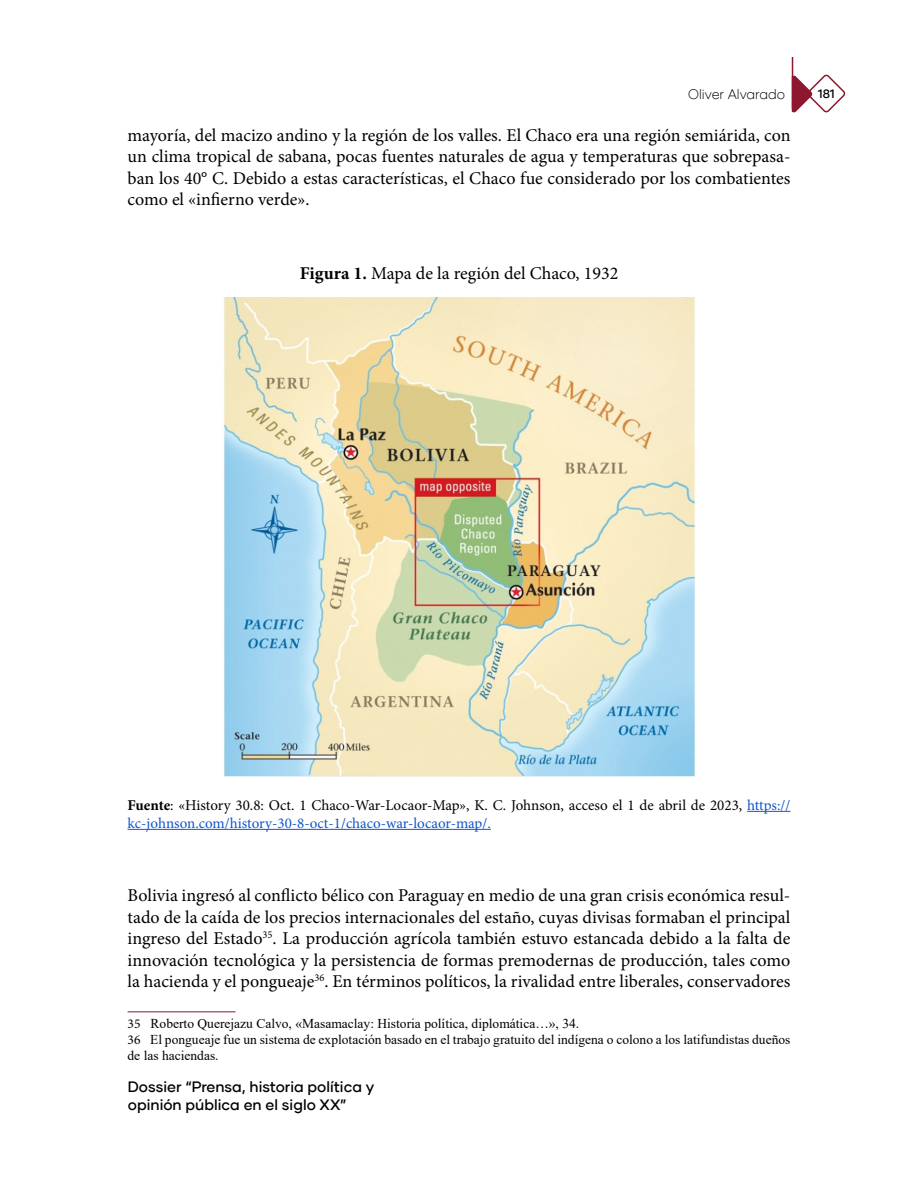
<style>
.page{position:relative;width:918px;height:1188px;background:#fff}
.page>*{position:absolute;margin:0;border:0;box-sizing:border-box;transform-origin:0 0}
.t1{font:18px/21.6px "Minion Pro";color:#000;text-align:justify}
.t2{font:15px/18px "Minion Pro";color:#000}
.t3{font:500 15px/18px "Gilmer";color:#000}
.t4{font:13.5px/16.2px "Times New Roman";color:#000}
.t5{font:300 13.5px "Gilmer";color:#000}
.t6{font:500 12px "Gilmer";color:#000}
.s1{font-weight:700}
.s2{color:#15c}
.s3{font-family:"Minion Pro"}
</style>
<div class="page">
<hr style="left:747px;top:811px;width:43px;height:1px;background:#15c">
<hr style="left:128px;top:829px;width:363px;height:1px;background:#15c">
<img style="left:223px;top:297px;width:473px;height:480px">
<hr style="left:128px;top:1011px;width:108px;height:1px;background:#8d172c">
<svg style="left:792px;top:74px;width:54px;height:39px"></svg>
<hr style="left:792px;top:57px;width:1px;height:52px;background:#8d172e">
<p class="t5" style="left:688px;top:86px;width:98px">Oliver Alvarado</p>
<p class="t1" style="left:128px;top:124px;width:664px">mayoría, del macizo andino y la región de los valles. El Chaco era una región semiárida, con un clima tropical de sabana, pocas fuentes naturales de agua y temperaturas que sobrepasa&shy;ban los 40° C. Debido a estas características, el Chaco fue considerado por los combatientes como el «infierno verde».</p>
<p class="t1" style="left:300px;top:262px;width:320px"><span class="s1">Figura 1.</span> Mapa de la región del Chaco, 1932</p>
<p class="t6" style="left:818px;top:86px;width:18px">181</p>
<p class="t2" style="left:128px;top:796px;width:664px"><span class="s1">Fuente</span>: «History 30.8: Oct. 1 Chaco-War-Locaor-Map», K. C. Johnson, acceso el 1 de abril de 2023, <span class="s2">https:// kc-johnson.com/history-30-8-oct-1/chaco-war-locaor-map/.</span></p>
<p class="t1" style="left:128px;top:885px;width:664px">Bolivia ingresó al conflicto bélico con Paraguay en medio de una gran crisis económica resul&shy;tado de la caída de los precios internacionales del estaño, cuyas divisas formaban el principal ingreso del Estado<sup>35</sup>. La producción agrícola también estuvo estancada debido a la falta de innovación tecnológica y la persistencia de formas premodernas de producción, tales como la hacienda y el pongueaje<sup>36</sup>. En términos políticos, la rivalidad entre liberales, conservadores</p>
<p class="t4" style="left:128px;top:1015px;width:664px"><span class="s3">35</span> Roberto Querejazu Calvo, «Masamaclay: Historia política, diplomática…», 34.<br><span class="s3">36</span> El pongueaje fue un sistema de explotación basado en el trabajo gratuito del indígena o colono a los latifundistas dueños de las haciendas.</p>
<p class="t3" style="left:128px;top:1078px;width:248px">Dossier “Prensa, historia política y opinión pública en el siglo XX”</p>
</div>
